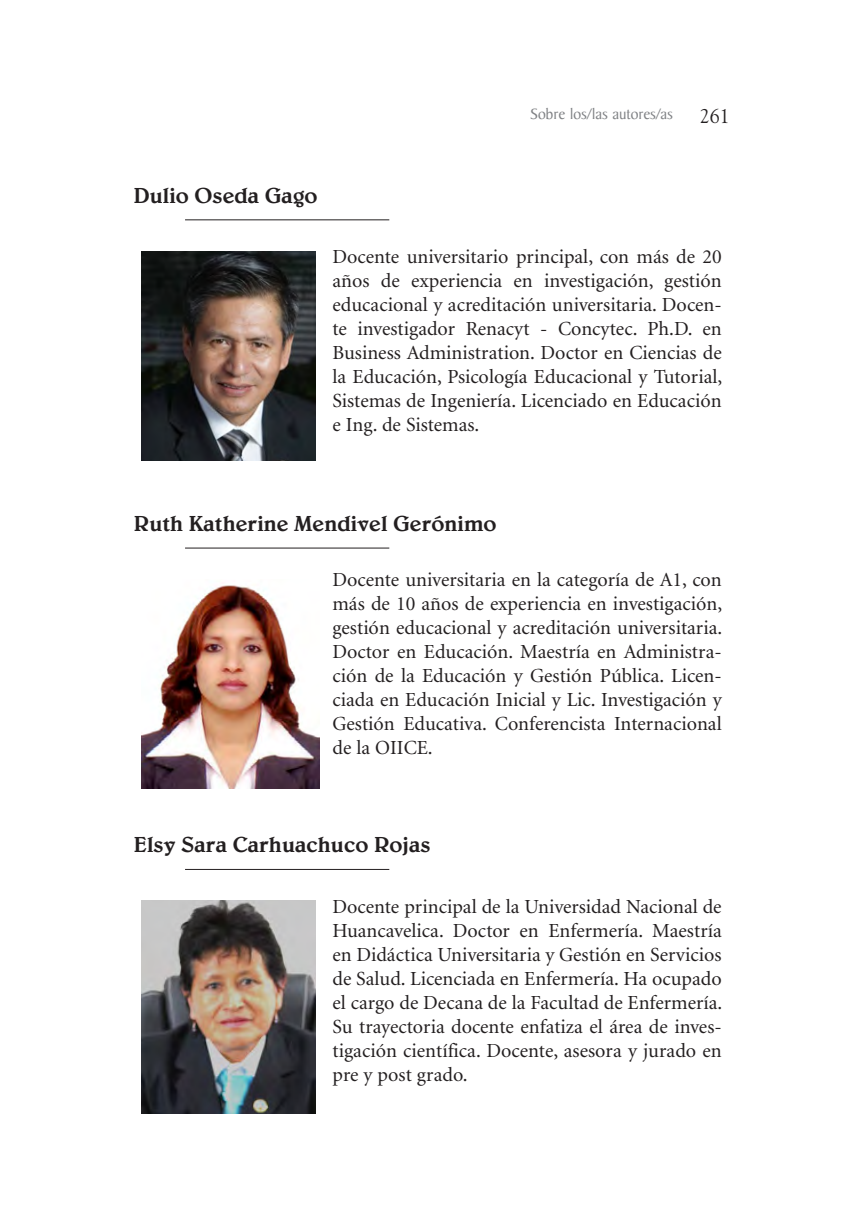
<style>
.page{position:relative;width:849px;height:1225px;background:#fff}
.page>*{position:absolute;margin:0;border:0;box-sizing:border-box;transform-origin:0 0}
.t1{font:500 22px "Belwe Std";color:#231f20}
.t2{font:20px/24px "Minion";color:#231f20;text-align:justify}
.t3{font:20px "Goudy Std";color:#231f20}
.t4{font:16px "Baker Signet";color:#808285}
</style>
<div class="page">
<hr style="left:185px;top:219px;width:204px;height:1px;background:#231f20">
<hr style="left:185px;top:548px;width:204px;height:1px;background:#231f20">
<hr style="left:185px;top:869px;width:204px;height:1px;background:#231f20">
<img style="left:142px;top:251px;width:173px;height:210px">
<img style="left:142px;top:585px;width:177px;height:203px">
<img style="left:142px;top:901px;width:173px;height:212px">
<p class="t4" style="left:530px;top:106px;width:144px">Sobre los/las autores/as</p>
<p class="t3" style="left:699px;top:104px;width:31px">261</p>
<p class="t1" style="left:134px;top:182px;width:185px">Dulio Oseda Gago</p>
<p class="t2" style="left:332px;top:245px;width:391px">Docente universitario principal, con más de 20 años de experiencia en investigación, gestión educacional y acreditación universitaria. Docen&shy;te investigador Renacyt - Concytec. Ph.D. en Business Administration. Doctor en Ciencias de la Educación, Psicología Educacional y Tutorial, Sistemas de Ingeniería. Licenciado en Educación e Ing. de Sistemas.</p>
<p class="t1" style="left:134px;top:510px;width:364px">Ruth Katherine Mendivel Gerónimo</p>
<p class="t2" style="left:332px;top:568px;width:391px">Docente universitaria en la categoría de A1, con más de 10 años de experiencia en investigación, gestión educacional y acreditación universitaria.<br>Doctor en Educación. Maestría en Administra&shy;ción de la Educación y Gestión Pública. Licen&shy;ciada en Educación Inicial y Lic. Investigación y Gestión Educativa. Conferencista Internacional de la OIICE.</p>
<p class="t1" style="left:134px;top:832px;width:298px">Elsy Sara Carhuachuco Rojas</p>
<p class="t2" style="left:332px;top:895px;width:391px">Docente principal de la Universidad Nacional de Huancavelica. Doctor en Enfermería. Maestría en Didáctica Universitaria y Gestión en Servicios de Salud. Licenciada en Enfermería. Ha ocupado el cargo de Decana de la Facultad de Enfermería.<br>Su trayectoria docente enfatiza el área de inves&shy;tigación científica. Docente, asesora y jurado en pre y post grado.</p>
</div>
